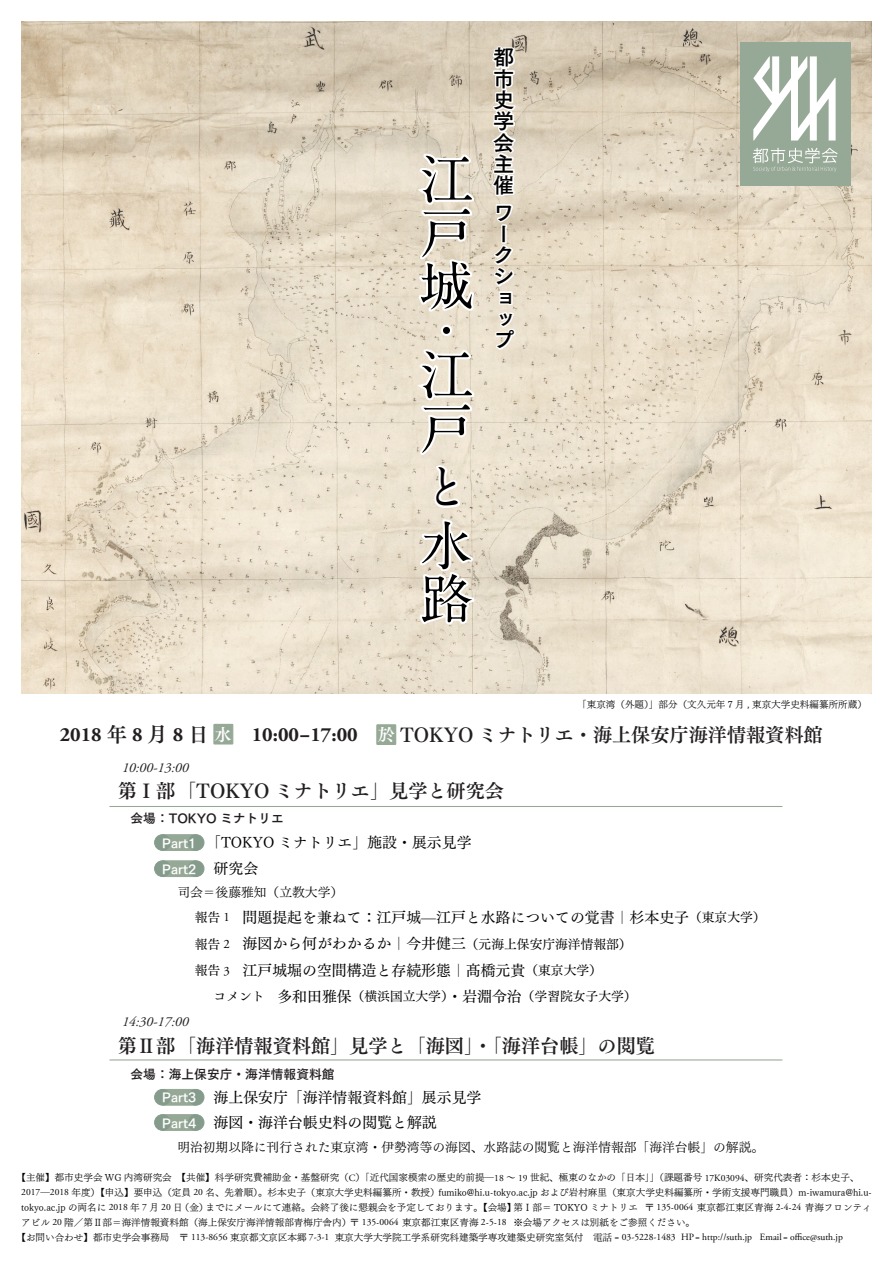
<style>
.page{position:relative;width:893px;height:1263px;background:#fff}
.page>*{position:absolute;margin:0;border:0;box-sizing:border-box;transform-origin:0 0}
.t1{font:700 53.1px/53.1px "A1 Mincho Std";color:#000}
.t2{font:700 47.85px "A1 Mincho Std";color:#000}
.t3{font:21.3px/21.3px "Tsuku Go CID B";color:#000;text-align:justify}
.t4{font:700 20.25px "Adobe Garamond Pro";color:#231f20}
.t5{font:19.2px "Tsuku Min CID B";color:#231f20}
.t6{font:16.95px "Tsuku Min CID B";color:#fff}
.t7{font:14.85px/25.2px "Tsuku Min CID M";color:#000}
.t8{font:italic 13.8px "Adobe Garamond Pro";color:#231f20}
.t9{font:12.75px "Tsuku Min CID R";color:#000}
.t10{font:12.75px "Tsuku Min CID M";color:#000}
.t11{font:12.75px "Tsuku Go CID B";color:#231f20}
.t12{font:12.75px/26.1px "Tsuku Go CID B";color:#fff}
.t13{font:9.6px "Tsuku Min CID LB";color:#030303}
.t14{font:9.6px "Adobe Garamond Pro";color:#030303}
.t15{font:9.6px "Tsuku Min Pro LB";color:#000}
.s1{font-family:"Tsuku Min CID B";font-weight:400}
.s2{font-family:"Chaparral Pro"}
.s3{font-family:"Adobe Garamond Pro"}
.s4{font-size:14.85px}
.s5{font-family:"Koz Min Pro"}
</style>
<div class="page">
<img style="left:21px;top:21px;width:851px;height:672px">
<div style="left:740px;top:43px;width:110px;height:143px;background:#96a896"></div>
<svg style="left:753px;top:56px;width:83px;height:85px"></svg>
<svg style="left:753px;top:148px;width:85px;height:24px"></svg>
<svg style="left:417px;top:151px;width:59px;height:163px"></svg>
<div style="left:441px;top:325px;width:11px;height:11px;border:4px solid #fff;border-radius:50%"></div>
<svg style="left:418px;top:346px;width:58px;height:280px"></svg>
<svg style="left:483px;top:45px;width:34px;height:312px"></svg>
<div style="left:214px;top:724px;width:19px;height:20px;background:#96a896"></div>
<div style="left:213px;top:724px;width:20px;height:20px;border:1px solid #96a896"></div>
<div style="left:377px;top:725px;width:19px;height:19px;background:#96a896"></div>
<div style="left:376px;top:724px;width:20px;height:21px;border:1px solid #96a896"></div>
<div style="left:162px;top:834px;width:34px;height:17px;background:#96a896;border:1px solid #96a896"></div>
<div style="left:155px;top:835px;width:15px;height:15px;background:#859c8c;border-radius:50%"></div>
<div style="left:154px;top:834px;width:16px;height:16px;border:1px solid #859c8c;border-radius:50%"></div>
<div style="left:188px;top:835px;width:16px;height:15px;background:#859c8c;border-radius:50%"></div>
<div style="left:188px;top:834px;width:16px;height:16px;border:1px solid #859c8c;border-radius:50%"></div>
<div style="left:162px;top:861px;width:34px;height:16px;background:#96a896"></div>
<div style="left:155px;top:861px;width:15px;height:15px;background:#859c8c;border-radius:50%"></div>
<div style="left:154px;top:861px;width:16px;height:16px;border:1px solid #859c8c;border-radius:50%"></div>
<div style="left:188px;top:861px;width:16px;height:15px;background:#859c8c;border-radius:50%"></div>
<div style="left:188px;top:861px;width:16px;height:16px;border:1px solid #859c8c;border-radius:50%"></div>
<div style="left:162px;top:1089px;width:34px;height:16px;background:#96a896"></div>
<div style="left:155px;top:1089px;width:15px;height:16px;background:#859c8c;border-radius:50%"></div>
<div style="left:154px;top:1089px;width:16px;height:16px;border:1px solid #859c8c;border-radius:50%"></div>
<div style="left:188px;top:1089px;width:16px;height:16px;background:#859c8c;border-radius:50%"></div>
<div style="left:188px;top:1089px;width:16px;height:16px;border:1px solid #859c8c;border-radius:50%"></div>
<div style="left:162px;top:1114px;width:34px;height:16px;background:#96a896"></div>
<div style="left:155px;top:1115px;width:15px;height:15px;background:#859c8c;border-radius:50%"></div>
<div style="left:154px;top:1114px;width:16px;height:16px;border:1px solid #859c8c;border-radius:50%"></div>
<div style="left:188px;top:1115px;width:16px;height:15px;background:#859c8c;border-radius:50%"></div>
<div style="left:188px;top:1114px;width:16px;height:16px;border:1px solid #859c8c;border-radius:50%"></div>
<hr style="left:109px;top:806px;width:673px;height:1px;background:#96a896">
<hr style="left:109px;top:1059px;width:673px;height:1px;background:#96a896">
<h1 class="t1" style="left:420px;top:146px;width:54px;text-align:justify">江戸城</h1>
<h1 class="t1" style="left:420px;top:297px;width:32px">・</h1>
<h1 class="t1" style="left:420px;top:341px;width:54px">江戸</h1>
<h2 class="t2" style="left:423px;top:449px;width:37px">と</h2>
<h1 class="t1" style="left:420px;top:512px;width:54px">水路</h1>
<h3 class="t3" style="left:493px;top:46px;width:22px">都市史学会主催</h3>
<h3 class="t3" style="left:493px;top:202px;width:22px;text-align:left">ワークショップ</h3>
<h3 class="t4" style="left:60px;top:723px;width:150px">2018<span class="s1">年</span>8<span class="s1">月</span>8<span class="s1">日</span></h3>
<h3 class="t6" style="left:215px;top:724px;width:19px">水</h3>
<h3 class="t4" style="left:252px;top:723px;width:107px">10:00<span class="s2">−</span>17:00</h3>
<p class="t15" style="left:577px;top:695px;width:291px">「東京湾（外題）」部分（文久元年 7 月 , 東京大学史料編纂所所蔵(</p>
<h3 class="t5" style="left:400px;top:722px;width:424px">TOKYO ミナトリエ・海上保安庁海洋情報資料館</h3>
<h3 class="t6" style="left:378px;top:724px;width:19px">於</h3>
<h3 class="t8" style="left:122px;top:759px;width:68px">10:00-13:00</h3>
<h3 class="t5" style="left:118px;top:779px;width:388px">第Ⅰ部「TOKYO ミナトリエ」見学と研究会</h3>
<h3 class="t11" style="left:118px;top:810px;width:168px">　会場：TOKYO ミナトリエ</h3>
<h3 class="t12" style="left:162px;top:830px;width:36px">Part1<br>Part2</h3>
<h3 class="t7" style="left:206px;top:830px;width:267px">「TOKYO ミナトリエ」施設・展示見学</h3>
<h3 class="t7" style="left:214px;top:855px;width:46px">研究会</h3>
<h3 class="t9" style="left:177px;top:884px;width:167px">司会＝後藤雅知（立教大学(</h3>
<h3 class="t10" style="left:195px;top:909px;width:37px">報告<span class="s3">1</span></h3>
<h3 class="t7" style="left:243px;top:905px;width:448px">問題提起を兼ねて：江戸城—江戸と水路についての覚書｜杉本史子</h3>
<h3 class="t10" style="left:195px;top:936px;width:37px">報告<span class="s3">2</span></h3>
<h3 class="t7" style="left:243px;top:931px;width:225px">海図から何がわかるか｜今井健三</h3>
<h3 class="t10" style="left:466px;top:936px;width:167px">（元海上保安庁海洋情報部(</h3>
<h3 class="t10" style="left:195px;top:962px;width:37px">報告<span class="s3">3</span></h3>
<h3 class="t7" style="left:243px;top:958px;width:284px">江戸城堀の空間構造と存続形態｜髙橋元貴</h3>
<h3 class="t10" style="left:525px;top:962px;width:78px">（東京大学(</h3>
<h3 class="t7" style="left:277px;top:984px;width:76px">多和田雅保</h3>
<h3 class="t10" style="left:214px;top:988px;width:65px">コメント　</h3>
<h3 class="t7" style="left:462px;top:984px;width:61px">岩淵令治</h3>
<h3 class="t10" style="left:352px;top:988px;width:112px">（横浜国立大学）<span class="s4">・</span></h3>
<h3 class="t10" style="left:522px;top:988px;width:116px">（学習院女子大学(</h3>
<h3 class="t8" style="left:122px;top:1013px;width:68px">14:30-17:00</h3>
<h3 class="t5" style="left:118px;top:1033px;width:539px">第Ⅱ部「海洋情報資料館」見学と「海図」・「海洋台帳」の閲覧</h3>
<h3 class="t11" style="left:118px;top:1066px;width:218px">　会場：海上保安庁・海洋情報資料館</h3>
<h3 class="t12" style="left:162px;top:1085px;width:36px;line-height:25.2px">Part3<br>Part4</h3>
<h3 class="t7" style="left:214px;top:1085px;width:269px">海上保安庁「海洋情報資料館」展示見学海図・海洋台帳史料の閲覧と解説</h3>
<h3 class="t10" style="left:689px;top:909px;width:78px">（東京大学(</h3>
<h3 class="t9" style="left:177px;top:1139px;width:588px">明治初期以降に刊行された東京湾・伊勢湾等の海図、水路誌の閲覧と海洋情報部「海洋台帳」の解説。</h3>
<p class="t13" style="left:16px;top:1171px;width:844px">【主催】都市史学会 WG 内湾研究会　【共催】科学研究費補助金・基盤研究（<span class="s3">C</span>）「近代国家模索の歴史的前提―<span class="s3">18</span> ～ <span class="s3">19</span> 世紀、極東のなかの「日本」」（課題番号 <span class="s3">17K03094</span>、研究代表者：杉本史子、</p>
<p class="t13" style="left:645px;top:1201px;width:229px">〒 <span class="s3">135</span>-<span class="s3">0064</span> 東京都江東区青海 <span class="s3">2</span>-<span class="s3">4</span>-<span class="s3">24</span> 青海フロンティ</p>
<p class="t13" style="left:21px;top:1186px;width:852px"><span class="s3">2017</span>―<span class="s3">2018</span> 年度）【申込】要申込（定員 <span class="s3">20</span> 名、先着順）。杉本史子（東京大学史料編纂所・教授）fumiko@hi -u. tokyo.ac j p. および岩村麻里（東京大学史料編纂所・学術支援専門職員）m-iwamura@ h i -u.</p>
<p class="t13" style="left:513px;top:1216px;width:183px">※会場アクセスは別紙をご参照ください。</p>
<p class="t13" style="left:180px;top:1201px;width:30px">（金）</p>
<p class="t13" style="left:205px;top:1201px;width:312px">までにメールにて連絡。会終了後に懇親会を予定しております。【会場】</p>
<p class="t13" style="left:21px;top:1201px;width:163px">tokyo.ac j p. の両名に <span class="s3">2018</span> 年 <span class="s3">7</span> 月 <span class="s3">20</span> 日</p>
<p class="t13" style="left:513px;top:1201px;width:126px">第Ⅰ部＝ TOKYO ミナトリエ</p>
<p class="t13" style="left:21px;top:1216px;width:487px">アビル <span class="s3">20</span> 階／第Ⅱ部＝海洋情報資料館（海上保安庁海洋情報部青梅庁舎内）〒 <span class="s3">135</span>-<span class="s3">0064</span> 東京都江東区青海 <span class="s3">2</span>-<span class="s3">5</span>-<span class="s3">18</span></p>
<p class="t13" style="left:16px;top:1231px;width:314px">【お問い合わせ】都市史学会事務局　〒 <span class="s3">113-8656</span> 東京都文京区本郷 <span class="s3">7-3-1</span></p>
<p class="t13" style="left:335px;top:1231px;width:342px">東京大学大学院工学系研究科建築学専攻建築史研究室気付　<span class="s5">電話</span> <span class="s3">= 03-5228-1483</span></p>
<p class="t14" style="left:681px;top:1231px;width:72px">HP= http://suth j p.</p>
<p class="t14" style="left:760px;top:1231px;width:84px">Email= office@suth j p.</p>
</div>
